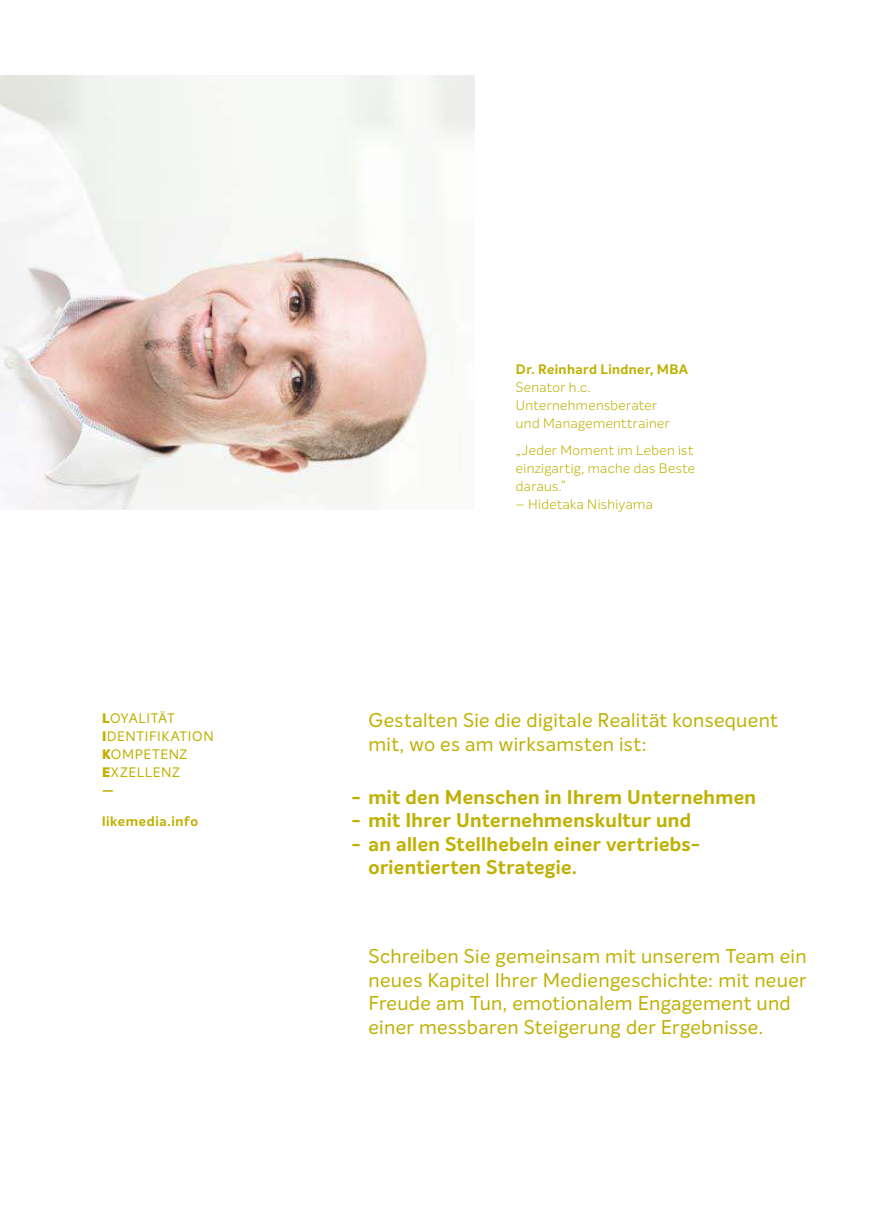
<style>
.page{position:relative;width:893px;height:1208px;background:#fff}
.page>*{position:absolute;margin:0;border:0;box-sizing:border-box;transform-origin:0 0}
.t1{font:19.5px/23.4px "Intelo Alt";letter-spacing:.015em;color:#bfb000}
.t2{font:700 19.5px/23.4px "Intelo Alt";letter-spacing:.02em;color:#bfb000}
.t3{font:300 13.5px/18px "Intelo Alt";letter-spacing:.03em;color:#bfb000}
.t4{font:13.5px/18px "Intelo Alt";letter-spacing:.045em;color:#bfb000}
.t5{font:700 13.5px "Intelo Alt";letter-spacing:.03em;color:#bfb000}
.t6{font:700 13.5px "Intelo Alt";letter-spacing:.05em;color:#bfb000}
.s1{font-weight:800}
.s2{font-weight:700}
</style>
<div class="page">
<img style="left:0;top:75px;width:475px;height:434px">
<p class="t4" style="left:102px;top:709px;width:113px"><span class="s1">L</span>OYALITÄT<br><span class="s1">I</span>DENTIFIKATION<br><span class="s1">K</span>OMPETENZ<br><span class="s1">E</span>XZELLENZ<br><span class="s2">—</span></p>
<p class="t6" style="left:102px;top:812px;width:98px">likemedia.info</p>
<p class="t5" style="left:516px;top:361px;width:174px">Dr. Reinhard Lindner, MBA</p>
<p class="t3" style="left:516px;top:379px;width:155px">Senator h.c.<br>Unternehmensberater und Managementtrainer</p>
<p class="t3" style="left:516px;top:441px;width:181px">„Jeder Moment im Leben ist einzigartig, mache das Beste daraus.“</p>
<p class="t3" style="left:516px;top:495px;width:138px">– Hidetaka Nishiyama</p>
<p class="t1" style="left:369px;top:708px;width:411px">Gestalten Sie die digitale Realität konsequent mit, wo es am wirksamsten ist:</p>
<p class="t2" style="left:352px;top:785px;width:406px">- mit den Menschen in Ihrem Unternehmen</p>
<p class="t2" style="left:352px;top:809px;width:341px">- mit Ihrer Unternehmenskultur und</p>
<p class="t2" style="left:369px;top:832px;width:333px;text-indent:-17px">- an allen Stellhebeln einer vertriebs&shy;orientierten Strategie.</p>
<p class="t1" style="left:369px;top:944px;width:440px">Schreiben Sie gemeinsam mit unserem Team ein neues Kapitel Ihrer Mediengeschichte: mit neuer Freude am Tun, emotionalem Engagement und einer messbaren Steigerung der Ergebnisse.</p>
</div>
